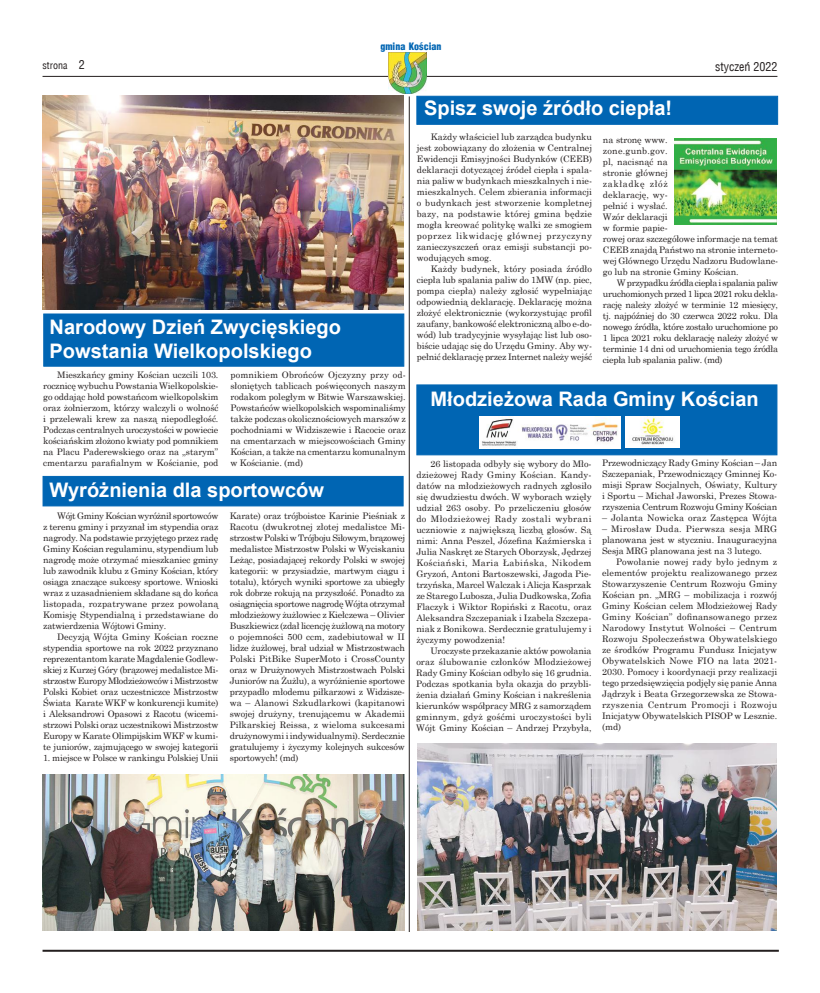
<style>
.page{position:relative;width:820px;height:993px;background:#fff}
.page>*{position:absolute;margin:0;border:0;box-sizing:border-box;transform-origin:0 0}
.t1{font:700 20px/24px "Arial";color:#fff}
.t2{font:12px "Switzerland Condensed";color:#241f1f}
.t3{font:900 10px "Switzerland Cond";color:#0065b3}
.t4{font:10px "Switzerland Condensed";color:#241f1f}
.t5{font:9px/11px "Century Schoolbook";letter-spacing:-.01em;color:#241f1f;text-align:justify}
.t6{font:9px "Century Schoolbook";letter-spacing:.015em;color:#241f1f}
.s1{font-size:12px}
</style>
<div class="page">
<hr style="left:42px;top:76px;width:735px;height:1px;background:#241f1f">
<hr style="left:408px;top:96px;width:1px;height:835px;background:#241f1f">
<div style="left:43px;top:476px;width:360px;height:30px;background:#0065b3"></div>
<hr style="left:42px;top:949px;width:736px;height:2px;background:#241f1f">
<div style="left:416px;top:384px;width:361px;height:71px;background:#0065b3;border:1px solid #0065b3"></div>
<div style="left:43px;top:313px;width:361px;height:53px;background:#0065b3;border:1px solid #0065b3"></div>
<div style="left:416px;top:96px;width:361px;height:29px;background:#0065b3;border:1px solid #0065b3"></div>
<img style="left:674px;top:138px;width:102px;height:86px">
<img style="left:388px;top:52px;width:38px;height:42px">
<img style="left:417px;top:743px;width:359px;height:187px">
<img style="left:479px;top:416px;width:141px;height:32px">
<img style="left:625px;top:416px;width:54px;height:31px">
<img style="left:43px;top:96px;width:361px;height:213px">
<img style="left:43px;top:774px;width:361px;height:156px">
<p class="t3" style="left:380px;top:40px;width:63px">gmina Koœcian</p>
<p class="t4" style="left:42px;top:59px;width:44px">strona <span class="s1">2</span></p>
<h2 class="t2" style="left:714px;top:60px;width:64px">styczeń 2022</h2>
<h1 class="t1" style="left:50px;top:315px;width:293px">Narodowy Dzień Zwycięskiego<br>Powstania Wielkopolskiego</h1>
<p class="t5" style="left:230px;top:368px;width:177px">pomnikiem Obrońców Ojczyzny przy od&shy;słoniętych tablicach poświęconych naszym rodakom poległym w Bitwie Warszawskiej.<br>Powstańców wielkopolskich wspominaliśmy także podczas okolicznościowych marszów z pochodniami w Widziszewie i Racocie oraz na cmentarzach w miejscowościach Gminy Kościan, a także na cmentarzu komunalnym w Kościanie. (md)</p>
<p class="t5" style="left:43px;top:368px;width:177px;text-indent:14px">Mieszkańcy gminy Kościan uczcili 103. rocznicę wybuchu Powstania Wielkopolskie&shy;go oddając hołd powstańcom wielkopolskim oraz żołnierzom, którzy walczyli o wolność i przelewali krew za naszą niepodległość.<br>Podczas centralnych uroczystości w powiecie kościańskim złożono kwiaty pod pomnikiem na Placu Paderewskiego oraz na „starym” cmentarzu parafialnym w Kościanie, pod</p>
<h1 class="t1" style="left:50px;top:478px;width:276px">Wyróżnienia dla sportowców</h1>
<p class="t5" style="left:229px;top:509px;width:177px">Karate) oraz trójboistce Karinie Pieśniak z Racotu (dwukrotnej złotej medalistce Mi&shy;strzostw Polski w Trójboju Siłowym, brązowej medalistce Mistrzostw Polski w Wyciskaniu Leżąc, posiadającej rekordy Polski w swojej kategorii: w przysiadzie, martwym ciągu i totalu), których wyniki sportowe za ubiegły rok dobrze rokują na przyszłość. Ponadto za osiągnięcia sportowe nagrodę Wójta otrzymał młodzieżowy żużlowiec z Kiełczewa – Olivier Buszkiewicz (zdał licencję żużlową na motory o pojemności 500 ccm, zadebiutował w II lidze żużlowej, brał udział w Mistrzostwach Polski PitBike SuperMoto i CrossCounty oraz w Drużynowych Mistrzostwach Polski Juniorów na Żużlu), a wyróżnienie sportowe przypadło młodemu piłkarzowi z Widzisze&shy;wa – Alanowi Szkudlarkowi (kapitanowi swojej drużyny, trenującemu w Akademii Piłkarskiej Reissa, z wieloma sukcesami drużynowymi i indywidualnymi). Serdecznie gratulujemy i życzymy kolejnych sukcesów sportowych! (md)</p>
<p class="t5" style="left:43px;top:509px;width:177px;text-indent:14px">Wójt Gminy Kościan wyróżnił sportowców z terenu gminy i przyznał im stypendia oraz nagrody. Na podstawie przyjętego przez radę Gminy Kościan regulaminu, stypendium lub nagrodę może otrzymać mieszkaniec gminy lub zawodnik klubu z Gminy Kościan, który osiąga znaczące sukcesy sportowe. Wnioski wraz z uzasadnieniem składane są do końca listopada, rozpatrywane przez powołaną Komisję Stypendialną i przedstawiane do zatwierdzenia Wójtowi Gminy.</p>
<p class="t5" style="left:43px;top:630px;width:177px;text-indent:14px">Decyzją Wójta Gminy Kościan roczne stypendia sportowe na rok 2022 przyznano reprezentantom karate Magdalenie Godlew&shy;skiej z Kurzej Góry (brązowej medalistce Mi&shy;strzostw Europy Młodzieżowców i Mistrzostw Polski Kobiet oraz uczestniczce Mistrzostw Świata Karate WKF w konkurencji kumite) i Aleksandrowi Opasowi z Racotu (wicemi&shy;strzowi Polski oraz uczestnikowi Mistrzostw Europy w Karate Olimpijskim WKF w kumi&shy;te juniorów, zajmującego w swojej kategorii</p>
<p class="t5" style="left:43px;top:751px;width:177px">1. miejsce w Polsce w rankingu Polskiej Unii</p>
<h1 class="t1" style="left:424px;top:96px;width:249px">Spisz swoje źródło ciepła!</h1>
<p class="t5" style="left:602px;top:133px;width:177px;text-align:left">na stronę www.<br>zone.gunb.gov.<br>pl, nacisnąć na<br>stronie głównej<br>zakładkę złóż<br>deklarację, wy-<br>pełnić i wysłać.<br>Wzór deklaracji<br>w formie papie-<br>rowej oraz szczegółowe informacje na temat<br>CEEB znajdą Państwo na stronie interneto&shy;wej Głównego Urzędu Nadzoru Budowlane&shy;go lub na stronie Gminy Kościan.</p>
<p class="t5" style="left:602px;top:276px;width:177px;text-indent:14px">W przypadku źródła ciepła i spalania paliw uruchomionych przed 1 lipca 2021 roku dekla&shy;rację należy złożyć w terminie 12 miesięcy, tj. najpóźniej do 30 czerwca 2022 roku. Dla nowego źródła, które zostało uruchomione po 1 lipca 2021 roku deklarację należy złożyć w terminie 14 dni od uruchomienia tego źródła ciepła lub spalania paliw. (md)</p>
<p class="t5" style="left:416px;top:130px;width:177px;text-indent:14px">Każdy właściciel lub zarządca budynku jest zobowiązany do złożenia w Centralnej Ewidencji Emisyjności Budynków (CEEB) deklaracji dotyczącej źródeł ciepła i spala&shy;nia paliw w budynkach mieszkalnych i nie&shy;mieszkalnych. Celem zbierania informacji o budynkach jest stworzenie kompletnej bazy, na podstawie której gmina będzie mogła kreować politykę walki ze smogiem poprzez likwidację głównej przyczyny zanieczyszczeń oraz emisji substancji po&shy;wodujących smog.</p>
<p class="t5" style="left:416px;top:262px;width:177px;text-indent:14px">Każdy budynek, który posiada źródło ciepła lub spalania paliw do 1MW (np. piec, pompa ciepła) należy zgłosić wypełniając odpowiednią deklarację. Deklarację można złożyć elektronicznie (wykorzystując profil zaufany, bankowość elektroniczną albo e-do&shy;wód) lub tradycyjnie wysyłając list lub oso&shy;biście udając się do Urzędu Gminy. Aby wy&shy;pełnić deklarację przez Internet należy wejść</p>
<h1 class="t1" style="left:430px;top:387px;width:329px">Młodzieżowa Rada Gminy Kościan</h1>
<p class="t5" style="left:416px;top:457px;width:177px;text-indent:14px">26 listopada odbyły się wybory do Mło&shy;dzieżowej Rady Gminy Kościan. Kandy&shy;datów na młodzieżowych radnych zgłosiło się dwudziestu dwóch. W wyborach wzięły udział 263 osoby. Po przeliczeniu głosów do Młodzieżowej Rady zostali wybrani uczniowie z największą liczbą głosów. Są nimi: Anna Peszel, Józefina Kaźmierska i Julia Naskręt ze Starych Oborzysk, Jędrzej Kościański, Maria Łabińska, Nikodem Gryzoń, Antoni Bartoszewski, Jagoda Pie&shy;trzyńska, Marcel Walczak i Alicja Kasprzak ze Starego Lubosza, Julia Dudkowska, Zofia Flaczyk i Wiktor Ropiński z Racotu, oraz Aleksandra Szczepaniak i Izabela Szczepa&shy;niak z Bonikowa. Serdecznie gratulujemy i życzymy powodzenia!</p>
<p class="t5" style="left:416px;top:644px;width:177px;text-indent:14px">Uroczyste przekazanie aktów powołania oraz ślubowanie członków Młodzieżowej Rady Gminy Kościan odbyło się 16 grudnia.<br>Podczas spotkania była okazja do przybli&shy;żenia działań Gminy Kościan i nakreślenia kierunków współpracy MRG z samorządem gminnym, gdyż gośćmi uroczystości byli Wójt Gminy Kościan – Andrzej Przybyła,</p>
<p class="t5" style="left:601px;top:456px;width:177px">Przewodniczący Rady Gminy Kościan – Jan Szczepaniak, Przewodniczący Gminnej Ko&shy;misji Spraw Socjalnych, Oświaty, Kultury i Sportu – Michał Jaworski, Prezes Stowa&shy;rzyszenia Centrum Rozwoju Gminy Kościan</p>
<p class="t6" style="left:601px;top:510px;width:177px">– Jolanta Nowicka oraz Zastępca Wójta</p>
<p class="t5" style="left:601px;top:522px;width:177px">– Mirosław Duda. Pierwsza sesja MRG planowana jest w styczniu. Inauguracyjna Sesja MRG planowana jest na 3 lutego.</p>
<p class="t5" style="left:601px;top:555px;width:177px;text-indent:14px">Powołanie nowej rady było jednym z elementów projektu realizowanego przez Stowarzyszenie Centrum Rozwoju Gminy Kościan pn. „MRG – mobilizacja i rozwój Gminy Kościan celem Młodzieżowej Rady Gminy Kościan” dofinansowanego przez Narodowy Instytut Wolności – Centrum Rozwoju Społeczeństwa Obywatelskiego ze środków Programu Fundusz Inicjatyw Obywatelskich Nowe FIO na lata 2021- 2030. Pomocy i koordynacji przy realizacji tego przedsięwzięcia podjęły się panie Anna Jądrzyk i Beata Grzegorzewska ze Stowa&shy;rzyszenia Centrum Promocji i Rozwoju Inicjatyw Obywatelskich PISOP w Lesznie. (md)</p>
</div>
